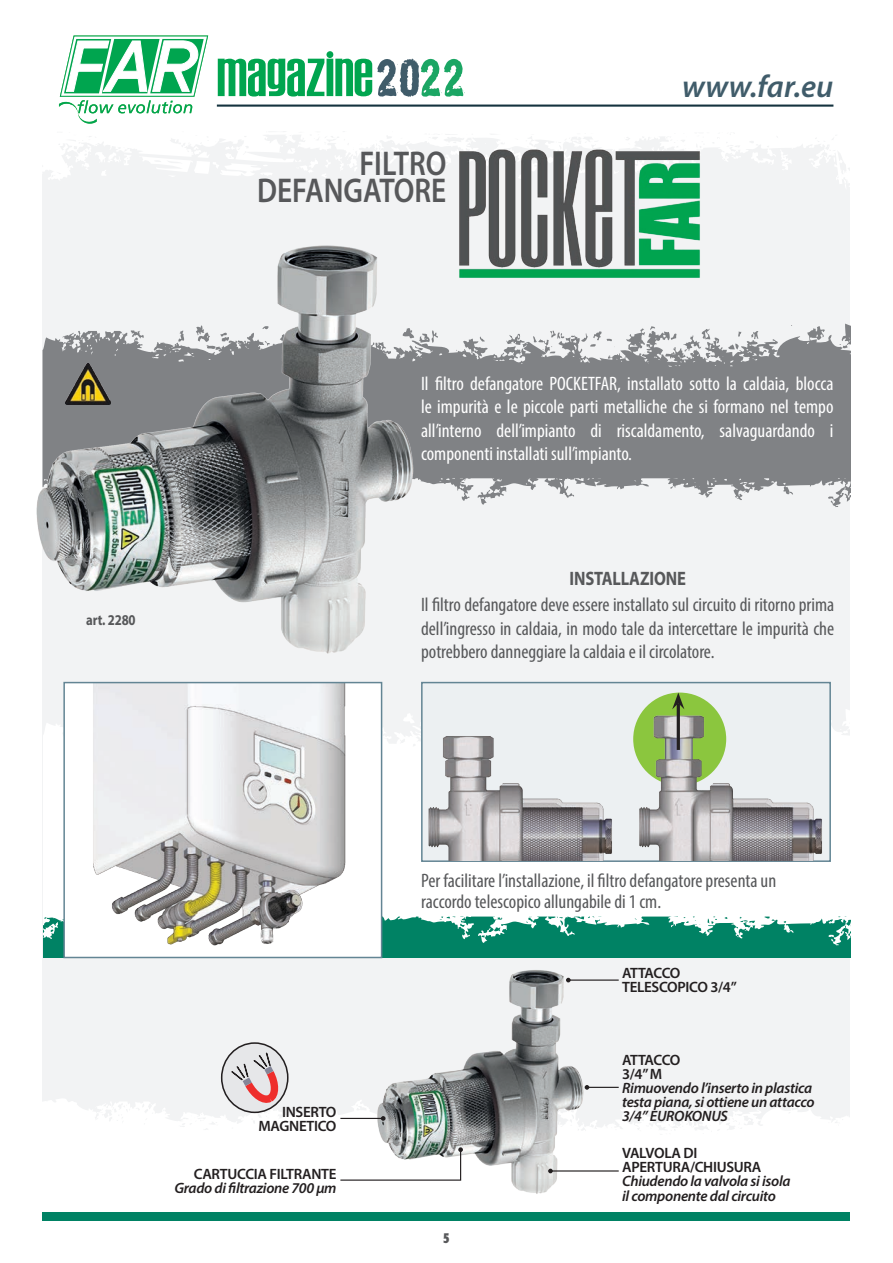
<style>
.page{position:relative;width:893px;height:1263px;background:#fff}
.page>*{position:absolute;margin:0;border:0;box-sizing:border-box;transform-origin:0 0}
.t1{font:54.75px "Establo";color:#00a54f}
.t2{font:600 34.5px "Myriad Pro";color:#57585a;scale:.85 1}
.t3{font:italic 600 31.5px "Myriad Pro";letter-spacing:.005em;color:#405c6a}
.t4{font:condensed 19.5px/23.4px "Myriad Pro";color:#57585a;text-align:justify}
.t5{font:condensed 19.5px/23.4px "Myriad Pro";color:#fff;text-align:justify}
.t6{font:700 19.5px "Myriad Pro";letter-spacing:-.01em;color:#57585a;scale:.85 1}
.t7{font:italic 600 15px/14.1px "Myriad Pro";letter-spacing:-.02em;color:#231f20}
.t8{font:600 15px "Myriad Pro";letter-spacing:-.02em;color:#231f20}
.t9{font:600 15px "Myriad Pro";letter-spacing:-.045em;color:#231f20}
.t10{font:700 15px "Myriad Pro";letter-spacing:-.01em;color:#57585a;scale:.85 1}
.t11{font:700 condensed 15px "Formata";color:#57585a;scale:.85 1}
</style>
<div class="page">
<div style="left:43px;top:0;width:807px;height:1263px;background:#f2f3f4"></div>
<div style="left:273px;top:0;width:577px;height:171px;background:#fff"></div>
<svg style="left:59px;top:1097px;width:791px;height:166px;fill:#fff"></svg>
<svg style="left:822px;top:1133px;width:4px;height:3px"></svg>
<svg style="left:833px;top:157px;width:3px;height:5px"></svg>
<svg style="left:625px;top:141px;width:56px;height:6px"></svg>
<svg style="left:417px;top:133px;width:7px;height:2px"></svg>
<svg style="left:287px;top:148px;width:57px;height:29px"></svg>
<svg style="left:220px;top:1114px;width:36px;height:22px"></svg>
<svg style="left:278px;top:1129px;width:11px;height:9px"></svg>
<svg style="left:626px;top:1130px;width:3px;height:7px"></svg>
<svg style="left:715px;top:1131px;width:10px;height:13px"></svg>
<svg style="left:673px;top:1117px;width:30px;height:28px"></svg>
<svg style="left:389px;top:142px;width:28px;height:23px"></svg>
<svg style="left:595px;top:1120px;width:15px;height:15px"></svg>
<svg style="left:509px;top:133px;width:94px;height:14px"></svg>
<svg style="left:836px;top:169px;width:14px;height:18px"></svg>
<svg style="left:832px;top:1113px;width:18px;height:26px"></svg>
<div style="left:42px;top:1097px;width:17px;height:166px;background:#fff"></div>
<svg style="left:42px;top:0;width:231px;height:184px"></svg>
<hr style="left:217px;top:105px;width:616px;height:2px;background:#15333f">
<svg style="left:377px;top:57px;width:88px;height:40px"></svg>
<div style="left:43px;top:916px;width:807px;height:42px;background:#008264"></div>
<svg style="left:43px;top:709px;width:808px;height:236px;fill:#fff"></svg>
<svg style="left:43px;top:922px;width:16px;height:18px"></svg>
<div style="left:421px;top:682px;width:410px;height:180px;background:#ecf0f2;border:2px solid #638594"></div>
<div style="left:633px;top:692px;width:93px;height:93px;background:#8bc63e;border-radius:50%"></div>
<svg style="left:436px;top:324px;width:414px;height:183px;fill:#808285"></svg>
<img style="left:36px;top:206px;width:400px;height:491px">
<img style="left:456px;top:147px;width:251px;height:131px">
<img style="left:66px;top:364px;width:45px;height:40px">
<div style="left:64px;top:682px;width:318px;height:275px;background:#fff"></div>
<img style="left:93px;top:685px;width:253px;height:261px">
<div style="left:63px;top:682px;width:319px;height:276px;border:2px solid #638594"></div>
<img style="left:427px;top:736px;width:190px;height:124px">
<img style="left:621px;top:712px;width:206px;height:148px">
<hr style="left:677px;top:703px;width:3px;height:47px;background:#231f20">
<svg style="left:671px;top:692px;width:40px;height:51px"></svg>
<img style="left:362px;top:948px;width:233px;height:264px">
<hr style="left:568px;top:979px;width:51px;height:2px;background:#231f20">
<svg style="left:566px;top:978px;width:5px;height:4px"></svg>
<hr style="left:550px;top:1170px;width:69px;height:1px;background:#231f20">
<svg style="left:548px;top:1169px;width:5px;height:4px"></svg>
<hr style="left:340px;top:1118px;width:43px;height:1px;background:#231f20">
<svg style="left:381px;top:1116px;width:5px;height:5px"></svg>
<div style="left:222px;top:1043px;width:66px;height:69px;background:#e6e7e9;border-radius:50%"></div>
<div style="left:221px;top:1042px;width:68px;height:71px;border:2px solid #231f20;border-radius:50%"></div>
<svg style="left:231px;top:1052px;width:49px;height:56px"></svg>
<svg style="left:339px;top:1147px;width:124px;height:34px"></svg>
<hr style="left:587px;top:1087px;width:32px;height:1px;background:#231f20">
<svg style="left:585px;top:1085px;width:4px;height:5px"></svg>
<div style="left:43px;top:1212px;width:807px;height:8px;background:#008264"></div>
<p class="t10" style="left:86px;top:610px;width:60px">art. 2280</p>
<h1 class="t1" style="left:217px;top:47px;width:158px">MAGAZINE</h1>
<p class="t2" style="left:359px;top:141px;width:104px">FILTRO</p>
<p class="t2" style="left:257px;top:168px;width:224px">DEFANGATORE</p>
<h3 class="t3" style="left:682px;top:66px;width:153px">www.far.eu</h3>
<p class="t5" style="left:421px;top:371px;width:414px">Il filtro defangatore POCKETFAR, installato sotto la caldaia, blocca le impurità e le piccole parti metalliche che si formano nel tempo all’interno dell’impianto di riscaldamento, salvaguardando i componenti installati sull’impianto.</p>
<p class="t6" style="left:569px;top:565px;width:138px">INSTALLAZIONE</p>
<p class="t4" style="left:421px;top:593px;width:415px">Il filtro defangatore deve essere installato sul circuito di ritorno prima dell’ingresso in caldaia, in modo tale da intercettare le impurità che potrebbero danneggiare la caldaia e il circolatore.</p>
<p class="t8" style="left:282px;top:1102px;width:56px">INSERTO</p>
<p class="t8" style="left:259px;top:1116px;width:79px">MAGNETICO</p>
<p class="t8" style="left:194px;top:1164px;width:144px">CARTUCCIA FILTRANTE</p>
<p class="t7" style="left:174px;top:1180px;width:164px">Grado di filtrazione 700 µm</p>
<p class="t4" style="left:421px;top:870px;width:357px;line-height:21px">Per facilitare l’installazione, il filtro defangatore presenta un raccordo telescopico allungabile di 1 cm.</p>
<p class="t9" style="left:622px;top:964px;width:60px">ATTACCO</p>
<p class="t8" style="left:622px;top:978px;width:116px">TELESCOPICO 3/4”</p>
<p class="t11" style="left:443px;top:1228px;width:9px">5</p>
<p class="t9" style="left:622px;top:1050px;width:60px">ATTACCO</p>
<p class="t8" style="left:622px;top:1064px;width:42px">3/4” M</p>
<p class="t7" style="left:622px;top:1081px;width:194px">Rimuovendo l’inserto in plastica testa piana, si ottiene un attacco</p>
<p class="t7" style="left:622px;top:1109px;width:107px">3/4” EUROKONUS</p>
<p class="t8" style="left:622px;top:1144px;width:77px">VALVOLA DI</p>
<p class="t8" style="left:622px;top:1158px;width:141px">APERTURA/CHIUSURA</p>
<p class="t7" style="left:622px;top:1174px;width:170px">Chiudendo la valvola si isola</p>
<p class="t7" style="left:622px;top:1188px;width:155px">il componente dal circuito</p>
</div>
